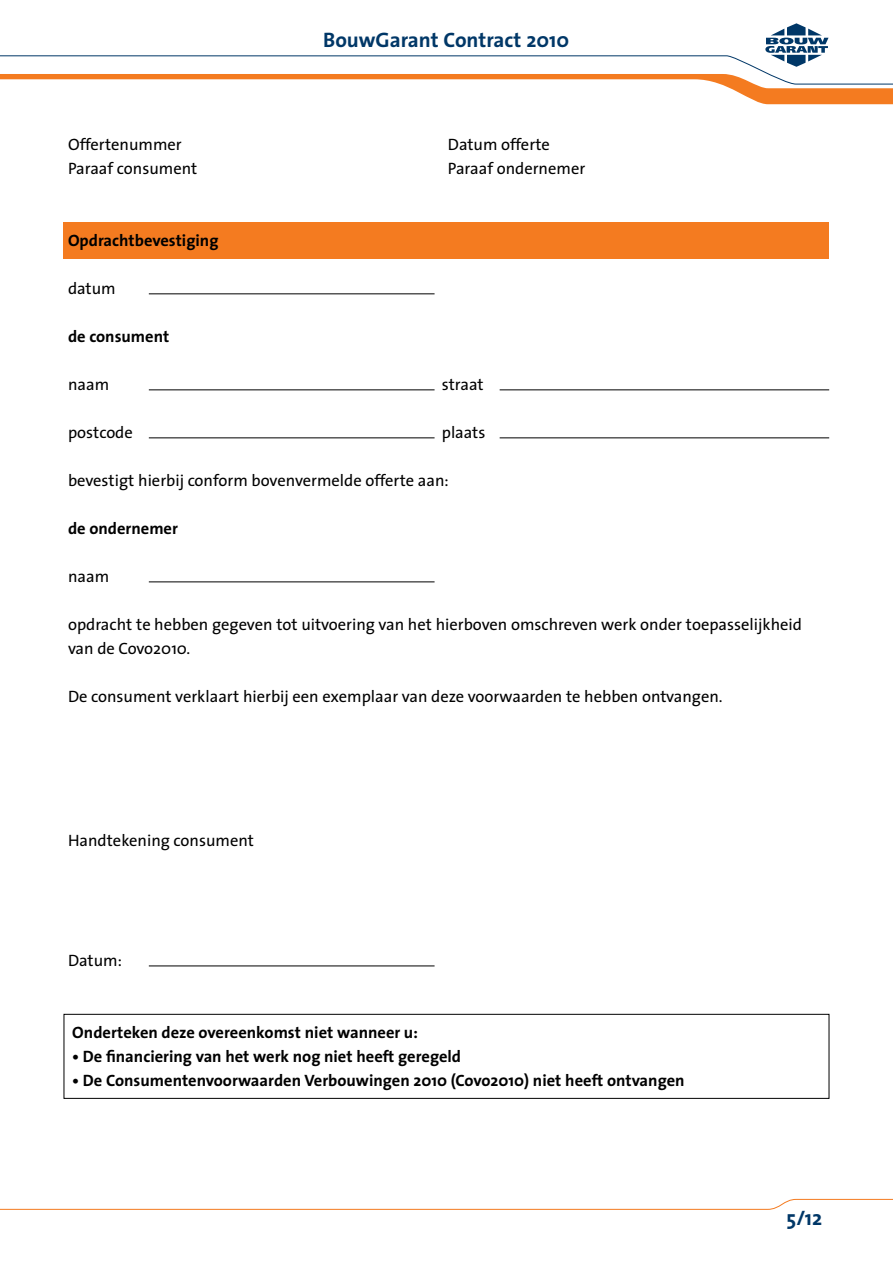
<style>
.page{position:relative;width:893px;height:1263px;background:#fff}
.page>*{position:absolute;margin:0;border:0;box-sizing:border-box;transform-origin:0 0}
.t1{font:700 21px "The Sans";color:#003767}
.t2{font:16.5px/24px "The Sans";color:#000}
.t3{font:700 16.5px "The Sans";color:#000}
</style>
<div class="page">
<div style="left:64px;top:222px;width:765px;height:37px;background:#f47b20"></div>
<svg style="left:0;top:23px;width:893px;height:81px"></svg>
<svg style="left:0;top:1199px;width:893px;height:11px"></svg>
<hr style="left:149px;top:294px;width:286px;height:1px;background:#000">
<hr style="left:149px;top:390px;width:286px;height:1px;background:#000">
<hr style="left:149px;top:438px;width:286px;height:1px;background:#000">
<hr style="left:149px;top:582px;width:286px;height:1px;background:#000">
<hr style="left:149px;top:966px;width:286px;height:1px;background:#000">
<div style="left:64px;top:1014px;width:765px;height:84px;border:1px solid #000"></div>
<hr style="left:500px;top:390px;width:329px;height:1px;background:#000">
<hr style="left:500px;top:438px;width:329px;height:1px;background:#000">
<p class="t1" style="left:323px;top:23px;width:248px">BouwGarant Contract 2010</p>
<p class="t2" style="left:68px;top:132px;width:115px">Offertenummer</p>
<p class="t2" style="left:448px;top:132px;width:104px">Datum offerte</p>
<p class="t2" style="left:68px;top:156px;width:131px">Paraaf consument</p>
<p class="t2" style="left:448px;top:156px;width:139px">Paraaf ondernemer</p>
<p class="t3" style="left:68px;top:227px;width:152px">Opdrachtbevestiging</p>
<p class="t2" style="left:68px;top:276px;width:49px">datum</p>
<p class="t3" style="left:68px;top:323px;width:103px">de consument</p>
<p class="t2" style="left:68px;top:372px;width:43px">naam</p>
<p class="t2" style="left:442px;top:372px;width:43px">straat</p>
<p class="t2" style="left:68px;top:420px;width:66px">postcode</p>
<p class="t2" style="left:442px;top:420px;width:45px">plaats</p>
<p class="t2" style="left:68px;top:468px;width:382px">bevestigt hierbij conform bovenvermelde offerte aan:</p>
<p class="t3" style="left:68px;top:515px;width:111px">de ondernemer</p>
<p class="t2" style="left:68px;top:564px;width:43px">naam</p>
<p class="t2" style="left:68px;top:612px;width:735px">opdracht te hebben gegeven tot uitvoering van het hierboven omschreven werk onder toepasselijkheid van de Covo2010.</p>
<p class="t2" style="left:68px;top:684px;width:656px">De consument verklaart hierbij een exemplaar van deze voorwaarden te hebben ontvangen.</p>
<p class="t2" style="left:68px;top:828px;width:187px">Handtekening consument</p>
<p class="t2" style="left:68px;top:948px;width:55px">Datum:</p>
<p class="t3" style="left:72px;top:1019px;width:347px">Onderteken deze overeenkomst niet wanneer u:</p>
<p class="t3" style="left:72px;top:1043px;width:390px">• De financiering van het werk nog niet heeft geregeld</p>
<p class="t3" style="left:72px;top:1067px;width:614px">• De Consumentenvoorwaarden Verbouwingen 2010 (Covo2010) niet heeft ontvangen</p>
<p class="t1" style="left:786px;top:1200px;width:37px">5/12</p>
</div>
